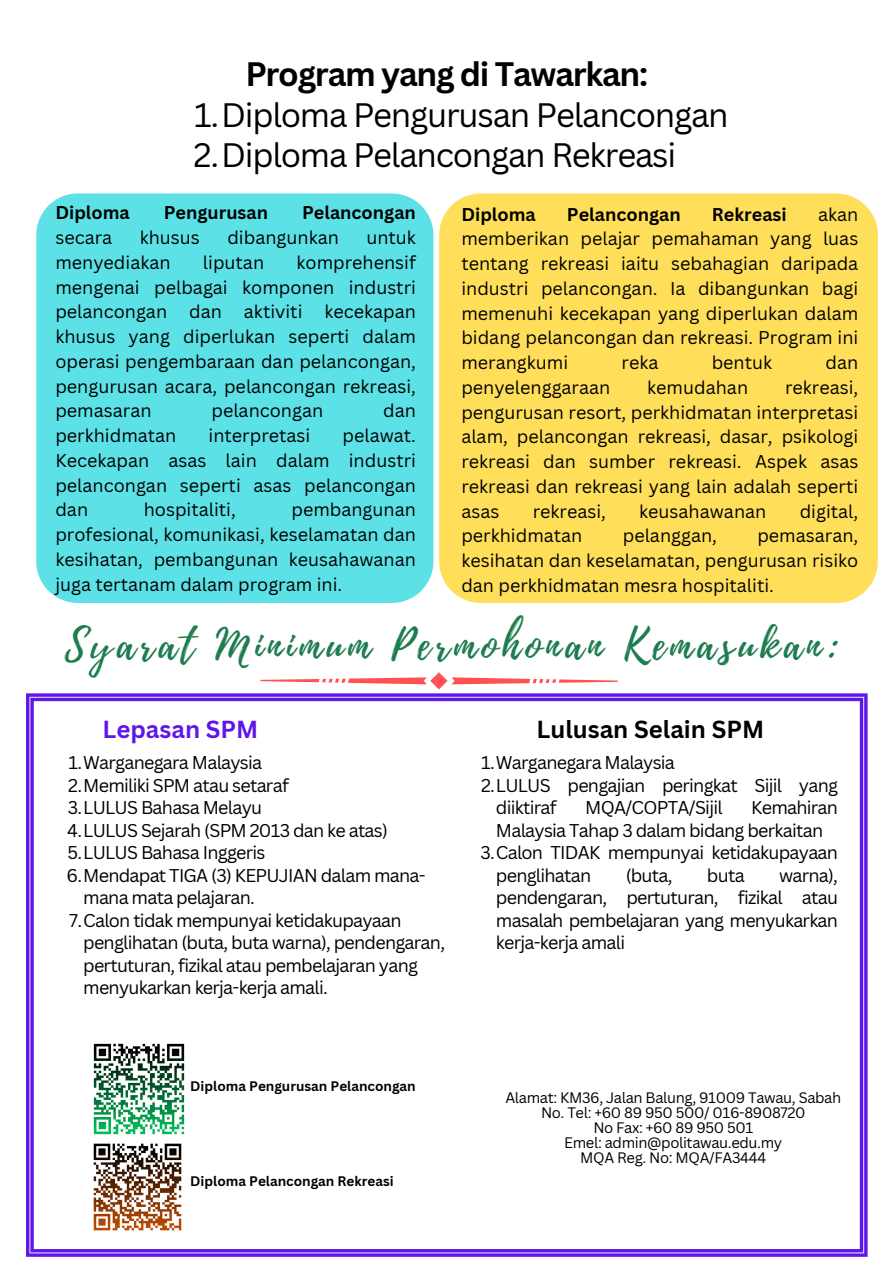
<style>
.page{position:relative;width:894px;height:1264px;background:#fff}
.page>*{position:absolute;margin:0;border:0;box-sizing:border-box;transform-origin:0 0}
.t1{font:42px "Playlist Script";letter-spacing:.11em;color:#1e7d4f}
.t2{font:33px "Canva Sans";letter-spacing:-.04em;color:#000}
.t3{font:700 33px "Canva Sans";letter-spacing:-.035em;color:#000}
.t4{font:700 24px "Canva Sans";color:#000}
.t5{font:700 24px "Canva Sans";color:#5e17eb}
.t6{font:18px/24.8px "Canva Sans";letter-spacing:-.04em;color:#000;text-align:justify}
.t7{font:18px "Canva Sans";color:#000}
.t8{font:700 18px "Canva Sans";color:#000}
.t9{font:14.7px "Canva Sans";letter-spacing:-.025em;color:#000}
.t10{font:700 13.5px "Canva Sans";color:#000}
</style>
<div class="page">
<div style="left:36px;top:193px;width:397px;height:410px;background:#5ce1e6"></div>
<div style="left:439px;top:193px;width:438px;height:410px;background:#ffde59"></div>
<svg style="left:260px;top:672px;width:357px;height:17px"></svg>
<svg style="left:26px;top:693px;width:840px;height:563px"></svg>
<img style="left:89px;top:1039px;width:99px;height:99px">
<img style="left:89px;top:1139px;width:96px;height:95px">
<h2 class="t3" style="left:245px;top:51px;width:404px">Program yang di Tawarkan:</h2>
<p class="t2" style="left:194px;top:91px;width:536px">1.Diploma Pengurusan Pelancongan</p>
<p class="t2" style="left:193px;top:132px;width:484px">2.Diploma Pelancongan Rekreasi</p>
<h5 class="t8" style="left:55px;top:200px;width:76px">Diploma</h5>
<h5 class="t8" style="left:164px;top:200px;width:106px">Pengurusan</h5>
<h5 class="t8" style="left:302px;top:200px;width:115px">Pelancongan</h5>
<h5 class="t6" style="left:55px;top:225px;width:58px">secara</h5>
<h5 class="t6" style="left:140px;top:225px;width:62px">khusus</h5>
<h5 class="t7" style="left:227px;top:225px;width:113px">dibangunkan</h5>
<h5 class="t6" style="left:366px;top:225px;width:51px">untuk</h5>
<h5 class="t7" style="left:55px;top:249px;width:117px">menyediakan</h5>
<h5 class="t7" style="left:203px;top:249px;width:63px">liputan</h5>
<h5 class="t6" style="left:55px;top:249px;width:362px;text-indent:241px">komprehensif mengenai pelbagai komponen industri pelancongan dan aktiviti kecekapan khusus yang diperlukan seperti dalam operasi pengembaraan dan pelancongan, pengurusan acara, pelancongan rekreasi, pemasaran</h5>
<h5 class="t7" style="left:211px;top:398px;width:113px">pelancongan</h5>
<h5 class="t6" style="left:383px;top:398px;width:34px">dan</h5>
<h5 class="t6" style="left:55px;top:423px;width:362px;text-indent:287px">pelawat.<br>Kecekapan asas lain dalam industri pelancongan seperti asas pelancongan dan</h5>
<h5 class="t7" style="left:55px;top:423px;width:123px">perkhidmatan</h5>
<h5 class="t7" style="left:208px;top:423px;width:103px">interpretasi</h5>
<h5 class="t6" style="left:55px;top:497px;width:362px;text-indent:236px">pembangunan profesional, komunikasi, keselamatan dan kesihatan, pembangunan keusahawanan juga tertanam dalam program ini.</h5>
<h5 class="t7" style="left:144px;top:497px;width:94px">hospitaliti,</h5>
<h5 class="t8" style="left:461px;top:201px;width:76px">Diploma</h5>
<h5 class="t8" style="left:566px;top:201px;width:115px">Pelancongan</h5>
<h5 class="t8" style="left:711px;top:201px;width:76px">Rekreasi</h5>
<h5 class="t6" style="left:461px;top:201px;width:398px;text-indent:356px">akan memberikan pelajar pemahaman yang luas tentang rekreasi iaitu sebahagian daripada industri pelancongan. Ia dibangunkan bagi memenuhi kecekapan yang diperlukan dalam bidang pelancongan dan rekreasi. Program ini merangkumi</h5>
<h5 class="t6" style="left:621px;top:350px;width:38px">reka</h5>
<h5 class="t6" style="left:711px;top:350px;width:62px">bentuk</h5>
<h5 class="t6" style="left:825px;top:350px;width:34px">dan</h5>
<h5 class="t6" style="left:461px;top:374px;width:398px;text-indent:323px">rekreasi, pengurusan resort, perkhidmatan interpretasi alam, pelancongan rekreasi, dasar, psikologi rekreasi dan sumber rekreasi. Aspek asas rekreasi dan rekreasi yang lain adalah seperti asas</h5>
<h5 class="t7" style="left:461px;top:374px;width:150px">penyelenggaraan</h5>
<h5 class="t7" style="left:647px;top:374px;width:102px">kemudahan</h5>
<h5 class="t7" style="left:532px;top:498px;width:75px">rekreasi,</h5>
<h5 class="t7" style="left:639px;top:498px;width:129px">keusahawanan</h5>
<h5 class="t7" style="left:799px;top:498px;width:60px">digital,</h5>
<h5 class="t7" style="left:461px;top:523px;width:123px">perkhidmatan</h5>
<h5 class="t7" style="left:622px;top:523px;width:96px">pelanggan,</h5>
<h5 class="t6" style="left:461px;top:523px;width:398px;text-indent:296px">pemasaran, kesihatan dan keselamatan, pengurusan risiko dan perkhidmatan mesra hospitaliti.</h5>
<p class="t1" style="left:65px;top:615px;width:775px">Syarat Minimum Permohonan Kemasukan:</p>
<h4 class="t5" style="left:102px;top:712px;width:157px">Lepasan SPM</h4>
<p class="t4" style="left:536px;top:712px;width:229px">Lulusan Selain SPM</p>
<h1 class="t6" style="left:69px;top:750px;width:195px">1.Warganegara Malaysia</h1>
<p class="t6" style="left:68px;top:772px;width:222px">2.Memiliki SPM atau setaraf</p>
<p class="t6" style="left:68px;top:795px;width:196px">3.LULUS Bahasa Melayu</p>
<h4 class="t6" style="left:67px;top:817px;width:322px">4.LULUS Sejarah (SPM 2013 dan ke atas)</h4>
<p class="t6" style="left:68px;top:840px;width:199px">5.LULUS Bahasa Inggeris</p>
<p class="t6" style="left:83px;top:863px;width:344px;line-height:22.5px;text-indent:-17px">6.Mendapat TIGA (3) KEPUJIAN dalam mana&shy;mana mata pelajaran.</p>
<p class="t6" style="left:83px;top:908px;width:363px;line-height:22.5px;text-align:left;text-indent:-14px">7.Calon tidak mempunyai ketidakupayaan penglihatan (buta, buta warna), pendengaran, pertuturan, fizikal atau pembelajaran yang menyukarkan kerja-kerja amali.</p>
<p class="t10" style="left:190px;top:1076px;width:227px">Diploma Pengurusan Pelancongan</p>
<p class="t10" style="left:190px;top:1171px;width:205px">Diploma Pelancongan Rekreasi</p>
<p class="t6" style="left:481px;top:750px;width:195px">1.Warganegara Malaysia</p>
<p class="t6" style="left:496px;top:773px;width:343px;line-height:22.5px;text-indent:-15px">2.LULUS pengajian peringkat Sijil yang diiktiraf</p>
<p class="t6" style="left:496px;top:796px;width:343px;line-height:22.5px;text-indent:255px">Kemahiran<br>Malaysia Tahap 3 dalam bidang berkaitan</p>
<p class="t6" style="left:496px;top:841px;width:343px;line-height:22.5px;text-indent:-15px">3.Calon TIDAK mempunyai ketidakupayaan penglihatan</p>
<p class="t6" style="left:585px;top:795px;width:139px">MQA/COPTA/Sijil</p>
<p class="t6" style="left:496px;top:863px;width:343px;line-height:22.5px;text-indent:283px">warna), pendengaran, pertuturan, fizikal atau masalah pembelajaran yang menyukarkan kerja-kerja amali</p>
<p class="t6" style="left:625px;top:862px;width:48px">(buta,</p>
<p class="t6" style="left:706px;top:862px;width:39px">buta</p>
<p class="t9" style="left:505px;top:1086px;width:337px">Alamat: KM36, Jalan Balung, 91009 Tawau, Sabah</p>
<p class="t9" style="left:541px;top:1102px;width:266px">No. Tel: +60 89 950 500/ 016-8908720</p>
<p class="t9" style="left:593px;top:1117px;width:161px">No Fax: +60 89 950 501</p>
<h6 class="t9" style="left:564px;top:1132px;width:219px">Emel: admin@politawau.edu.my</h6>
<p class="t9" style="left:580px;top:1147px;width:187px">MQA Reg. No: MQA/FA3444</p>
</div>
